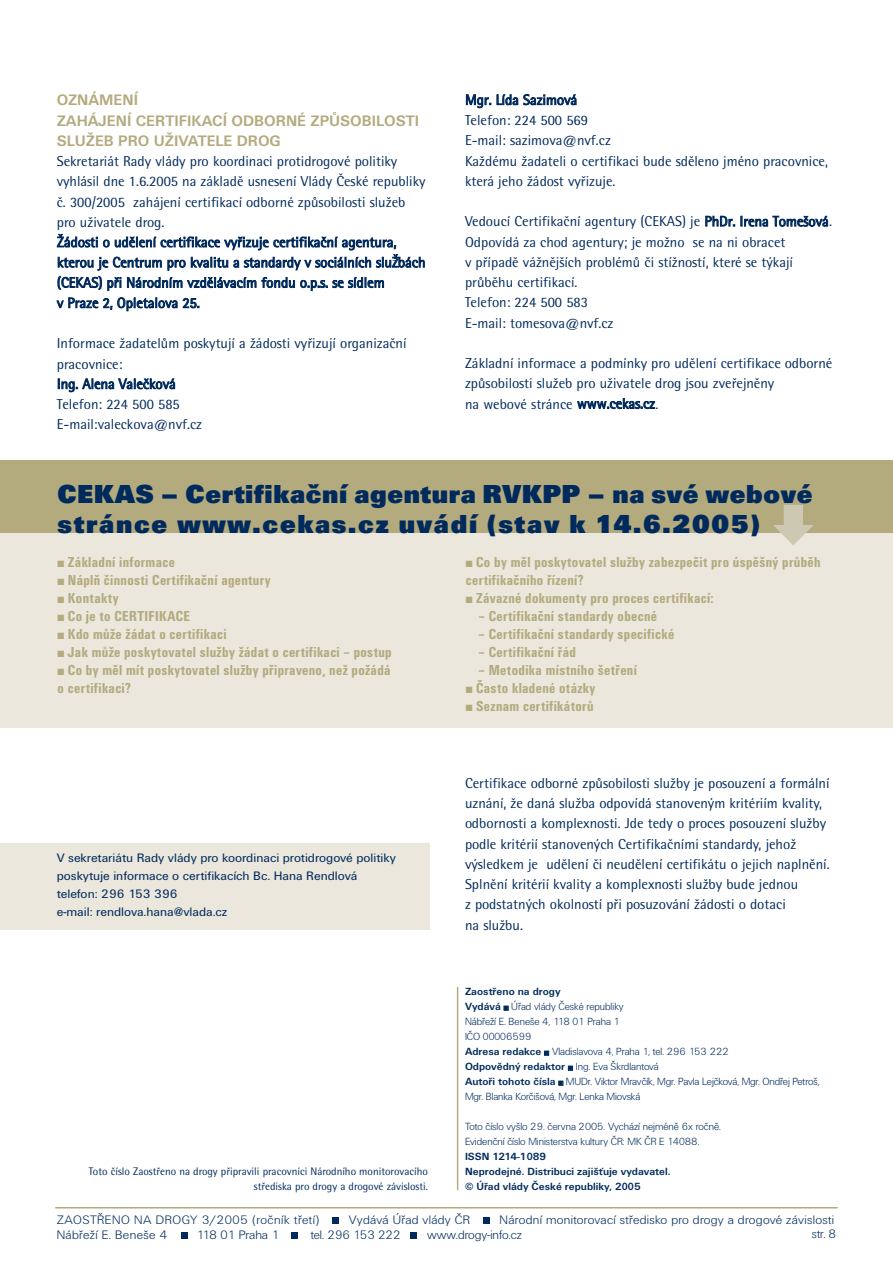
<style>
.page{position:relative;width:893px;height:1263px;background:#fff}
.page>*{position:absolute;margin:0;border:0;box-sizing:border-box;transform-origin:0 0}
.t1{font:700 27px/30px "Unitus DEE Ultr";letter-spacing:.025em;color:#002a5c}
.t2{font:700 15.75px/20.2px "Unitus TEE";color:#b3aa7e}
.t3{font:700 condensed 15px/18px "Unitus TEE";letter-spacing:.025em;color:#b3aa7e}
.t4{font:14.25px/20.2px "Rotis Semi Sans CE";color:#002a5c}
.t5{font:12.75px/18px "Unitus TEE";color:#002a5c}
.t6{font:12.75px "Unitus DEE Ligh";letter-spacing:.025em;color:#002a5c;scale:1.05 1}
.t7{font:12.75px "Unitus DEE Ligh";letter-spacing:.025em;color:#002a5c;scale:1.04 1}
.t8{font:12.75px "Unitus DEE Ligh";color:#002a5c}
.t9{font:12.75px "Unitus DEE Ligh";color:#002a5c;scale:1.05 1}
.t10{font:12.75px "Unitus DEE Ligh";letter-spacing:.025em;color:#002a5c}
.t11{font:10.8px/15px "Unitus DEE Ligh";color:#002a5c}
.t12{font:10.8px/15px "Rotis Semi Sans CE";color:#002a5c;text-align:right}
.t13{font:700 10.8px/15px "Unitus TEE";color:#002a5c}
.s1{font-family:"Unitus TEE";font-weight:700}
</style>
<div class="page">
<hr style="left:55px;top:1207px;width:783px;height:1px;background:#b3aa7e">
<div style="left:332px;top:1217px;width:7px;height:7px;background:#002a5c"></div>
<svg style="left:181px;top:1232px;width:6px;height:6px"></svg>
<div style="left:291px;top:1232px;width:7px;height:6px;background:#002a5c"></div>
<svg style="left:411px;top:1232px;width:6px;height:6px"></svg>
<div style="left:483px;top:1217px;width:6px;height:7px;background:#002a5c"></div>
<hr style="left:457px;top:987px;width:1px;height:203px;background:#b3aa7e">
<div style="left:0;top:461px;width:893px;height:267px;background:#ebe7dc"></div>
<div style="left:0;top:460px;width:893px;height:73px;background:#b3aa7e"></div>
<svg style="left:773px;top:505px;width:41px;height:40px"></svg>
<div style="left:0;top:843px;width:429px;height:86px;background:#ebe7dc"></div>
<p class="t2" style="left:57px;top:91px;width:364px">OZNÁMENÍ<br>ZAHÁJENÍ CERTIFIKACÍ ODBORNÉ ZPŮSOBILOSTI<br>SLUŽEB PRO UŽIVATELE DROG</p>
<p class="t4" style="left:57px;top:153px;width:370px">Sekretariát Rady vlády pro koordinaci protidrogové politiky vyhlásil dne 1.6.2005 na základě usnesení Vlády České republiky č. 300/2005 zahájení certifikací odborné způsobilosti služeb pro uživatele drog.<br>Žádosti o udělení certifikace vyřizuje certifikační agentura, kterou je Centrum pro kvalitu a standardy v sociálních služŽbách (CEKAS) při Národním vzdělávacím fondu o.p.s. se sídlem<br>v Praze 2, Opletalova 25.</p>
<p class="t4" style="left:57px;top:335px;width:351px">Informace žadatelům poskytují a žádosti vyřizují organizační pracovnice:<br>Ing. Alena Valečková<br>Telefon: 224 500 585<br>E-mail:valeckova@nvf.cz</p>
<p class="t4" style="left:465px;top:91px;width:364px">Mgr. Lída Sazimová<br>Telefon: 224 500 569<br>E-mail: sazimova@nvf.cz<br>Každému žadateli o certifikaci bude sděleno jméno pracovnice, která jeho žádost vyřizuje.</p>
<p class="t4" style="left:465px;top:213px;width:368px">Vedoucí Certifikační agentury (CEKAS) je PhDr. Irena Tomešová.<br>Odpovídá za chod agentury; je možno se na ni obracet<br>v případě vážnějších problémů či stížností, které se týkají průběhu certifikací.<br>Telefon: 224 500 583<br>E-mail: tomesova@nvf.cz</p>
<p class="t4" style="left:465px;top:355px;width:369px">Základní informace a podmínky pro udělení certifikace odborné způsobilosti služeb pro uživatele drog jsou zveřejněny<br>na webové stránce www.cekas.cz.</p>
<h1 class="t1" style="left:58px;top:481px;width:756px">CEKAS – Certifikační agentura RVKPP – na své webové stránce www.cekas.cz uvádí (stav k 14.6.2005)</h1>
<p class="t3" style="left:58px;top:554px;width:119px">■ Základní informace</p>
<p class="t3" style="left:58px;top:572px;width:215px">■ Náplň činnosti Certifikační agentury</p>
<p class="t3" style="left:58px;top:590px;width:63px">■ Kontakty</p>
<p class="t3" style="left:58px;top:608px;width:134px">■ Co je to CERTIFIKACE</p>
<p class="t3" style="left:58px;top:626px;width:170px">■ Kdo může žádat o certifikaci</p>
<p class="t3" style="left:58px;top:644px;width:336px">■ Jak může poskytovatel služby žádat o certifikaci – postup</p>
<p class="t3" style="left:58px;top:662px;width:334px">■ Co by měl mít poskytovatel služby připraveno, než požádá o certifikaci?</p>
<p class="t5" style="left:57px;top:850px;width:341px">V sekretariátu Rady vlády pro koordinaci protidrogové politiky poskytuje informace o certifikacích Bc. Hana Rendlová telefon: 296 153 396<br>e-mail: rendlova.hana@vlada.cz</p>
<p class="t12" style="left:89px;top:1165px;width:341px">Toto číslo Zaostřeno na drogy připravili pracovníci Národního monitorovacího střediska pro drogy a drogové závislosti.</p>
<p class="t3" style="left:466px;top:554px;width:356px">■ Co by měl poskytovatel služby zabezpečit pro úspěšný průběh certifikačního řízení?</p>
<p class="t3" style="left:466px;top:590px;width:249px">■ Závazné dokumenty pro proces certifikací:</p>
<p class="t3" style="left:479px;top:608px;width:180px">– Certifikační standardy obecné</p>
<p class="t3" style="left:479px;top:626px;width:197px">– Certifikační standardy specifické</p>
<p class="t3" style="left:479px;top:644px;width:99px">– Certifikační řád</p>
<p class="t3" style="left:479px;top:662px;width:160px">– Metodika místního šetření</p>
<p class="t3" style="left:466px;top:680px;width:131px">■ Často kladené otázky</p>
<p class="t3" style="left:466px;top:698px;width:129px">■ Seznam certifikátorů</p>
<p class="t4" style="left:465px;top:774px;width:366px">Certifikace odborné způsobilosti služby je posouzení a formální uznání, že daná služba odpovídá stanoveným kritériím kvality, odbornosti a komplexnosti. Jde tedy o proces posouzení služby podle kritérií stanovených Certifikačními standardy, jehož výsledkem je udělení či neudělení certifikátu o jejich naplnění.<br>Splnění kritérií kvality a komplexnosti služby bude jednou<br>z podstatných okolností při posuzování žádosti o dotaci<br>na službu.</p>
<p class="t13" style="left:465px;top:985px;width:97px">Zaostřeno na drogy</p>
<p class="t11" style="left:465px;top:1000px;width:356px"><span class="s1">Vydává</span> ■ Úřad vlády České republiky<br>Nábřeží E. Beneše 4, 118 01 Praha 1<br>IČO 00006599<br><span class="s1">Adresa redakce</span> ■ Vladislavova 4, Praha 1, tel. 296 153 222<br><span class="s1">Odpovědný redaktor</span> ■ Ing. Eva Škrdlantová<br><span class="s1">Autoři tohoto čísla</span> ■ MUDr. Viktor Mravčík, Mgr. Pavla Lejčková, Mgr. Ondřej Petroš, Mgr. Blanka Korčišová, Mgr. Lenka Miovská</p>
<p class="t11" style="left:465px;top:1120px;width:258px">Toto číslo vyšlo 29. června 2005. Vychází nejméně 6x ročně.<br>Evidenční číslo Ministerstva kultury ČR: MK ČR E 14088.</p>
<p class="t13" style="left:465px;top:1150px;width:207px">ISSN 1214-1089<br>Neprodejné. Distribuci zajišťuje vydavatel. © Úřad vlády České republiky, 2005</p>
<p class="t7" style="left:57px;top:1214px;width:254px">ZAOSTŘENO NA DROGY 3/2005 (ročník třetí)</p>
<p class="t6" style="left:349px;top:1214px;width:117px">Vydává Úřad vlády ČR</p>
<p class="t6" style="left:500px;top:1214px;width:320px">Národní monitorovací středisko pro drogy a drogové závislosti</p>
<p class="t6" style="left:57px;top:1229px;width:107px">Nábřeží E. Beneše 4</p>
<p class="t9" style="left:196px;top:1229px;width:80px">118 01 Praha 1</p>
<p class="t8" style="left:311px;top:1229px;width:91px">tel. 296 153 222</p>
<p class="t8" style="left:427px;top:1229px;width:96px">www.drogy-info.cz</p>
<p class="t10" style="left:812px;top:1229px;width:26px">str. 8</p>
</div>
